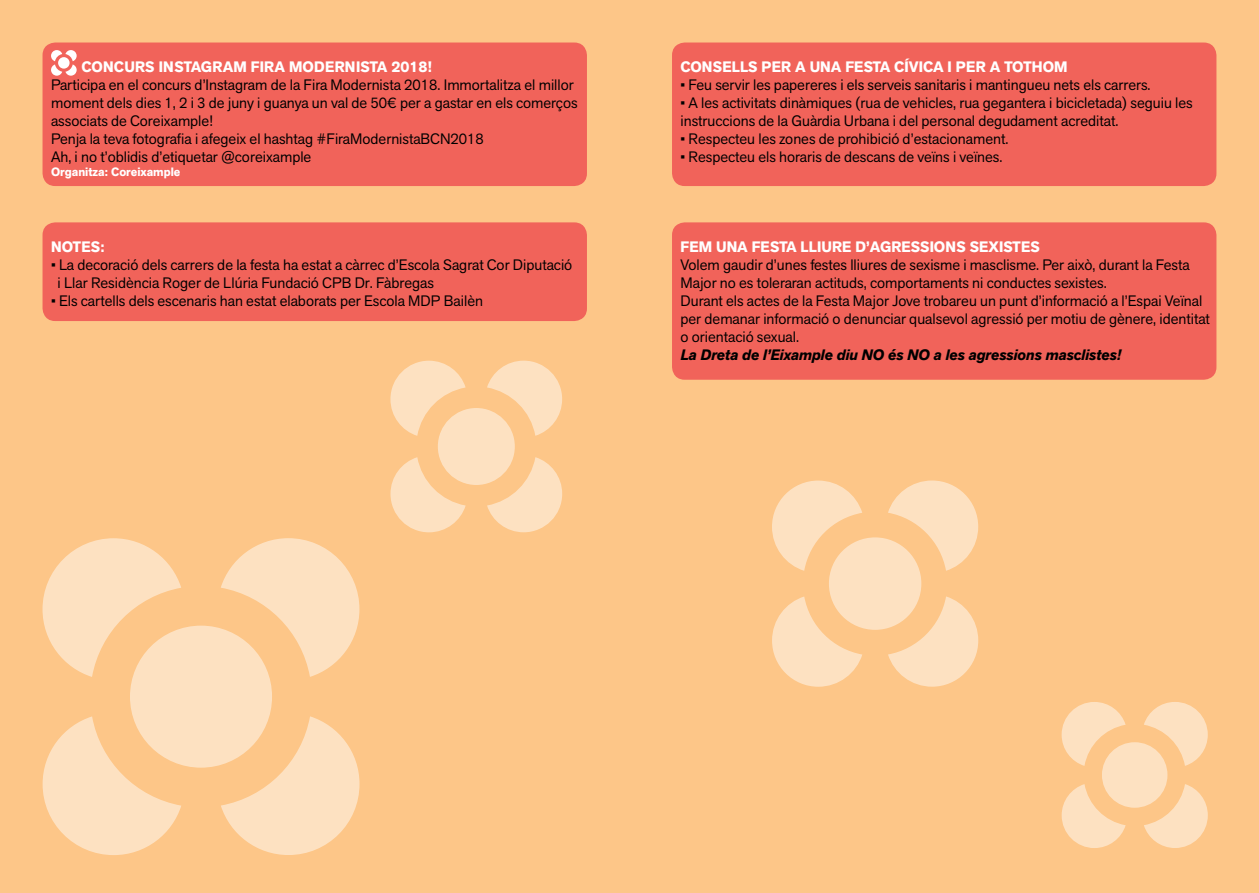
<style>
.page{position:relative;width:1259px;height:893px;background:#fdc688}
.page>*{position:absolute;margin:0;border:0;box-sizing:border-box;transform-origin:0 0}
.t1{font:15px/18px "Akzid Grtsk Next";color:#000}
.t2{font:700 15px "Akzid Grtsk Next";color:#fff}
.t3{font:italic 700 15px "Akzid Grtsk Next";color:#000}
.t4{font:700 12px "Akzid Grtsk Next";color:#fff}
</style>
<div class="page">
<div style="left:130px;top:626px;width:142px;height:142px;background:#fde1c1;border-radius:50%"></div>
<svg style="left:43px;top:538px;width:138px;height:139px"></svg>
<svg style="left:43px;top:716px;width:138px;height:139px"></svg>
<svg style="left:221px;top:716px;width:138px;height:139px"></svg>
<svg style="left:221px;top:538px;width:138px;height:139px"></svg>
<div style="left:438px;top:408px;width:77px;height:77px;background:#fde1c1;border-radius:50%"></div>
<svg style="left:390px;top:361px;width:75px;height:75px"></svg>
<svg style="left:390px;top:457px;width:76px;height:75px"></svg>
<svg style="left:487px;top:457px;width:75px;height:75px"></svg>
<svg style="left:487px;top:361px;width:75px;height:75px"></svg>
<div style="left:829px;top:537px;width:92px;height:93px;background:#fde1c1;border-radius:50%"></div>
<svg style="left:772px;top:481px;width:90px;height:90px"></svg>
<svg style="left:772px;top:596px;width:90px;height:91px"></svg>
<svg style="left:888px;top:596px;width:90px;height:91px"></svg>
<svg style="left:888px;top:480px;width:90px;height:91px"></svg>
<div style="left:1102px;top:742px;width:65px;height:66px;background:#fde1c1;border-radius:50%"></div>
<svg style="left:1061px;top:702px;width:64px;height:64px"></svg>
<svg style="left:1061px;top:784px;width:64px;height:64px"></svg>
<svg style="left:1143px;top:784px;width:64px;height:64px"></svg>
<svg style="left:1143px;top:702px;width:64px;height:64px"></svg>
<div style="left:43px;top:43px;width:544px;height:143px;background:#f1635a;border-radius:13px"></div>
<svg style="left:51px;top:50px;width:26px;height:26px"></svg>
<div style="left:43px;top:222px;width:544px;height:99px;background:#f1635a;border-radius:13px"></div>
<div style="left:672px;top:43px;width:544px;height:143px;background:#f1635a;border-radius:13px"></div>
<div style="left:672px;top:222px;width:544px;height:158px;background:#f1635a;border-radius:13px"></div>
<p class="t2" style="left:81px;top:57px;width:33px">CONCU</p>
<p class="t2" style="left:135px;top:57px;width:298px">RS INSTAG RAM FIRA MODERN ISTA 2018!</p>
<p class="t1" style="left:51px;top:75px;width:528px">Participa en el concurs d’Instagram de la Fira Modernista 2018. Immortalitza el millor moment dels dies 1, 2 i 3 de juny i guanya un val de 50€ per a gastar en els comerços associats de Coreixample!<br>Penja la teva fotografia i afegeix el hashtag #FiraModernistaBCN2018<br>Ah, i no t’oblidis d’etiquetar @coreixample</p>
<p class="t4" style="left:51px;top:164px;width:131px">ORGANITZA: COREIXAMPLE</p>
<p class="t2" style="left:51px;top:237px;width:22px">NOTES</p>
<p class="t2" style="left:100px;top:237px;width:6px">:</p>
<p class="t1" style="left:58px;top:255px;width:516px;text-indent:-7px">• La decoració dels carrers de la festa ha estat a càrrec d’Escola Sagrat Cor Diputació i Llar Residència Roger de Llúria Fundació CPB Dr. Fàbregas</p>
<p class="t1" style="left:51px;top:291px;width:433px">• Els cartells dels escenaris han estat elaborats per Escola MDP Bailèn</p>
<p class="t2" style="left:680px;top:57px;width:335px">CONSELLS PER A UNA FESTA CÍVICA I PER A TOTHO</p>
<p class="t2" style="left:1054px;top:57px;width:15px">M</p>
<p class="t1" style="left:680px;top:75px;width:471px">• Feu servir les papereres i els serveis sanitaris i mantingueu nets els carrers.</p>
<p class="t1" style="left:680px;top:93px;width:514px">• A les activitats dinàmiques (rua de vehicles, rua gegantera i bicicletada) seguiu les instruccions de la Guàrdia Urbana i del personal degudament acreditat.</p>
<p class="t1" style="left:680px;top:129px;width:329px">• Respecteu les zones de prohibició d’estacionament.</p>
<p class="t1" style="left:680px;top:147px;width:323px">• Respecteu els horaris de descans de veïns i veïnes.</p>
<p class="t2" style="left:680px;top:237px;width:221px">FEM UNA FESTA LLIURE D’AGRESSIO</p>
<p class="t2" style="left:945px;top:237px;width:63px">NS SEXISTES</p>
<p class="t1" style="left:680px;top:255px;width:531px">Volem gaudir d’unes festes lliures de sexisme i masclisme. Per això, durant la Festa Major no es toleraran actituds, comportaments ni conductes sexistes.<br>Durant els actes de la Festa Major Jove trobareu un punt d’informació a l’Espai Veïnal per demanar informació o denunciar qualsevol agressió per motiu de gènere, identitat o orientació sexual.</p>
<p class="t3" style="left:680px;top:345px;width:442px">La Dreta de l’Eixample diu NO és NO a les agressions masclistes!</p>
</div>
